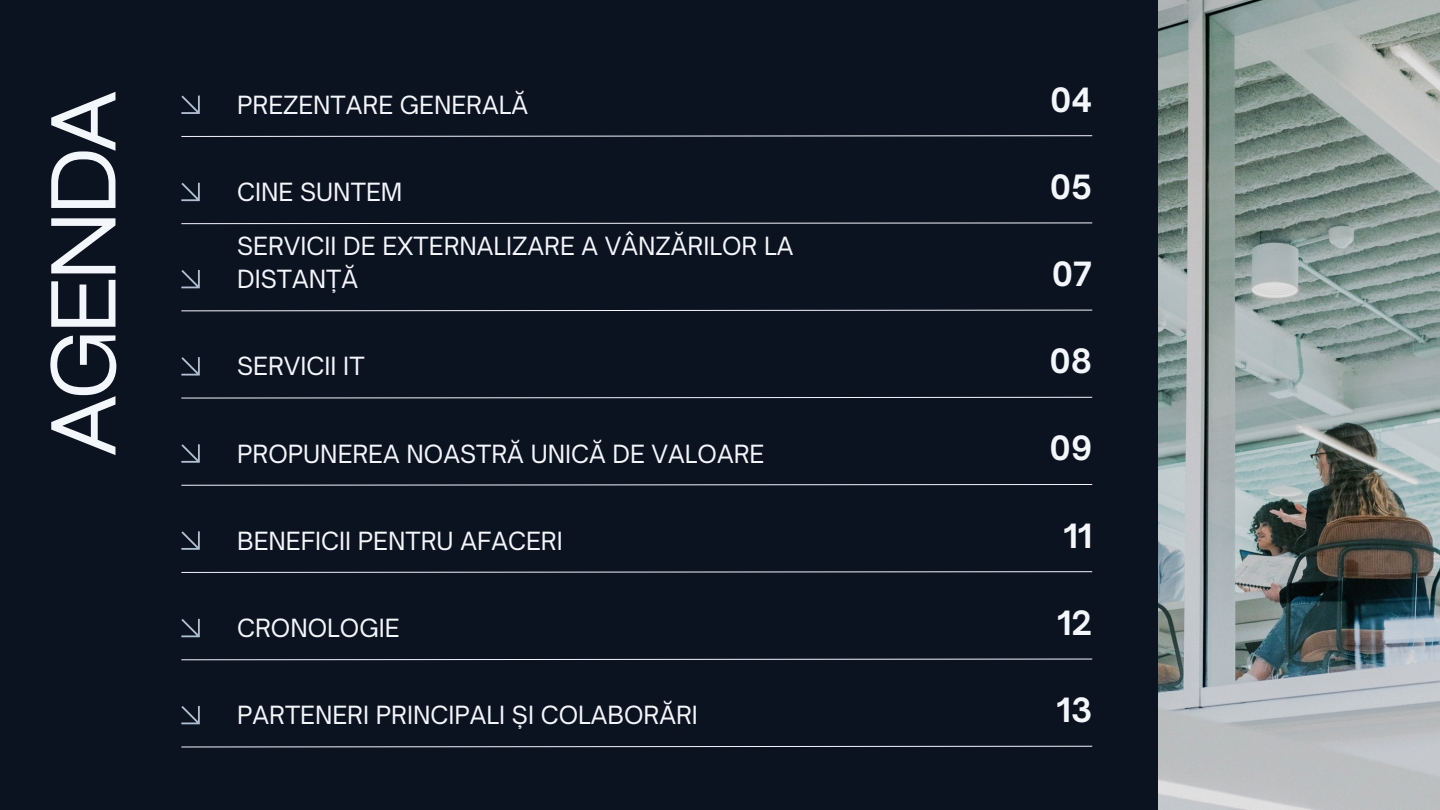
<style>
.page{position:relative;width:1440px;height:810px;background:#0b1320}
.page>*{position:absolute;margin:0;border:0;box-sizing:border-box;transform-origin:0 0}
.t1{font:88px "Cy Grotesk Key";letter-spacing:-.05em;color:#f3f6fa}
.t2{font:700 32px "Open Sauce One";color:#f3f6fa}
.t3{font:24px/33px "Open Sauce One";color:#f3f6fa}
</style>
<div class="page">
<svg style="left:181px;top:571px;width:912px;height:2px;background:#7e848c"></svg>
<svg style="left:181px;top:484px;width:912px;height:2px;background:#7e848c"></svg>
<svg style="left:181px;top:397px;width:912px;height:2px"></svg>
<svg style="left:181px;top:309px;width:912px;height:3px"></svg>
<svg style="left:181px;top:222px;width:912px;height:2px"></svg>
<svg style="left:181px;top:135px;width:912px;height:2px;background:#7e848c"></svg>
<img style="left:1158px;top:0;width:282px;height:810px">
<svg style="left:181px;top:96px;width:19px;height:18px"></svg>
<svg style="left:181px;top:183px;width:19px;height:18px"></svg>
<svg style="left:181px;top:270px;width:19px;height:18px"></svg>
<svg style="left:181px;top:357px;width:19px;height:19px"></svg>
<svg style="left:181px;top:444px;width:19px;height:19px"></svg>
<svg style="left:181px;top:531px;width:19px;height:19px"></svg>
<svg style="left:181px;top:745px;width:912px;height:3px"></svg>
<svg style="left:181px;top:658px;width:912px;height:3px"></svg>
<svg style="left:181px;top:619px;width:19px;height:18px"></svg>
<svg style="left:181px;top:706px;width:19px;height:18px"></svg>
<p class="t1" style="left:27px;top:456px;width:367px;rotate:-90deg">AGENDA</p>
<h1 class="t3" style="left:237px;top:88px;width:292px">PREZENTARE GENERALĂ</h1>
<p class="t2" style="left:1050px;top:80px;width:44px">04</p>
<p class="t3" style="left:237px;top:175px;width:167px">CINE SUNTEM</p>
<p class="t3" style="left:237px;top:229px;width:558px">SERVICII DE EXTERNALIZARE A VÂNZĂRILOR LA<br>DISTANȚĂ</p>
<p class="t3" style="left:237px;top:350px;width:129px">SERVICII IT</p>
<p class="t3" style="left:237px;top:437px;width:529px">PROPUNEREA NOASTRĂ UNICĂ DE VALOARE</p>
<p class="t3" style="left:237px;top:524px;width:327px">BENEFICII PENTRU AFACERI</p>
<p class="t3" style="left:237px;top:611px;width:164px">CRONOLOGIE</p>
<p class="t3" style="left:237px;top:699px;width:462px">PARTENERI PRINCIPALI ȘI COLABORĂRI</p>
<p class="t2" style="left:1050px;top:167px;width:44px">05</p>
<p class="t2" style="left:1052px;top:254px;width:42px">07</p>
<p class="t2" style="left:1049px;top:341px;width:44px">08</p>
<p class="t2" style="left:1050px;top:428px;width:44px">09</p>
<p class="t2" style="left:1063px;top:516px;width:30px">11</p>
<p class="t2" style="left:1057px;top:603px;width:37px">12</p>
<p class="t2" style="left:1057px;top:690px;width:37px">13</p>
</div>
